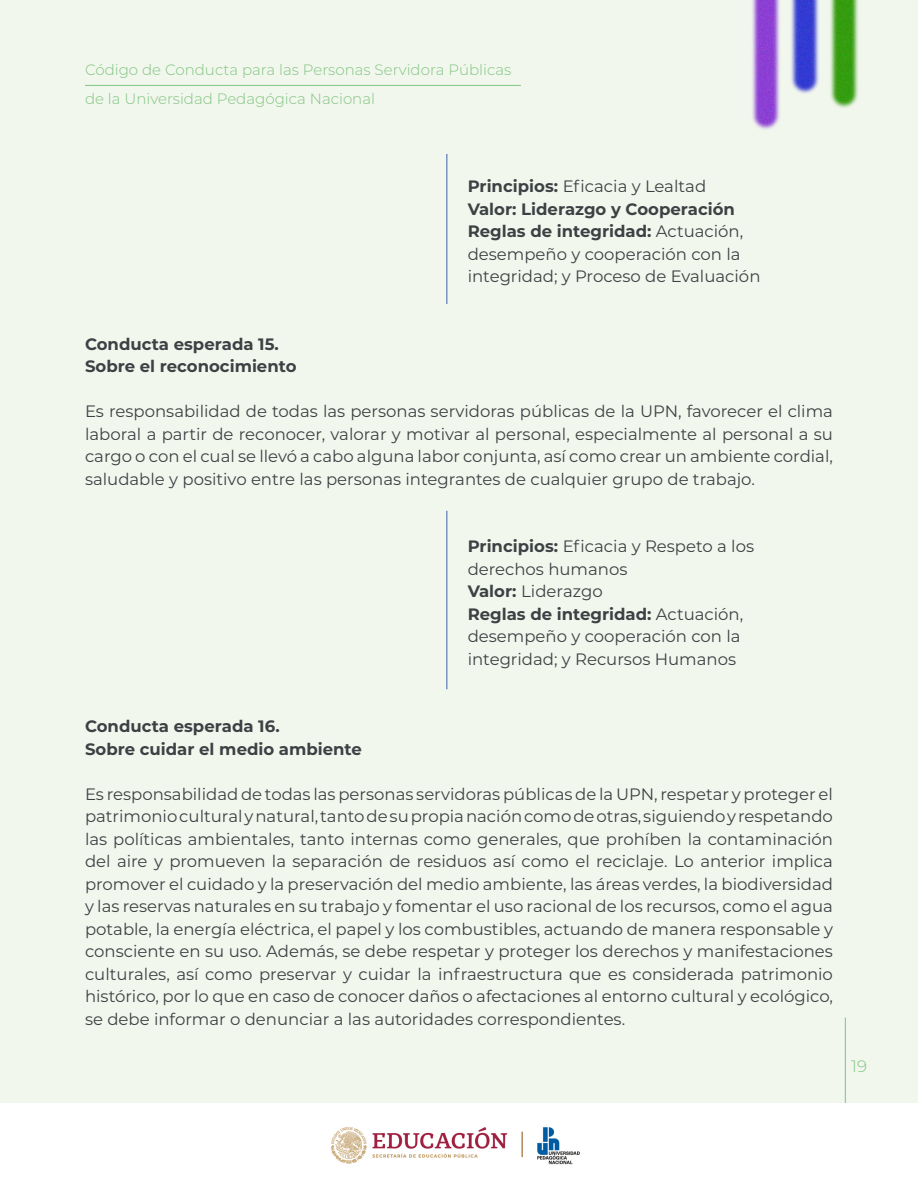
<style>
.page{position:relative;width:918px;height:1188px;background:#fff}
.page>*{position:absolute;margin:0;border:0;box-sizing:border-box;transform-origin:0 0}
.t1{font:16.5px/22.5px "Montserrat";color:#3d4144}
.t2{font:700 16.5px "Montserrat";color:#3d4144}
.t3{font:300 16.5px "Montserrat";color:#81c480}
.t4{font:300 15px/28.5px "Montserrat";color:#81c480}
.s1{font-weight:700}
</style>
<div class="page">
<div style="left:0;top:0;width:918px;height:1103px;background:#f2f7ee"></div>
<img style="left:331px;top:1127px;width:249px;height:38px">
<hr style="left:85px;top:85px;width:436px;height:1px;background:#81c480">
<img style="left:752px;top:0;width:107px;height:130px">
<hr style="left:845px;top:1017px;width:1px;height:86px;background:#81c480">
<hr style="left:446px;top:154px;width:1px;height:150px;background:#3a61ad">
<hr style="left:446px;top:511px;width:1px;height:178px;background:#3a61ad">
<p class="t4" style="left:85px;top:55px;width:428px">Código de Conducta para las Personas Servidora Públicas de la Universidad Pedagógica Nacional</p>
<p class="t1" style="left:468px;top:175px;width:240px"><span class="s1">Principios:</span> Eficacia y Lealtad</p>
<p class="t2" style="left:468px;top:197px;width:269px">Valor: Liderazgo y Cooperación</p>
<p class="t1" style="left:468px;top:220px;width:294px"><span class="s1">Reglas de integridad:</span> Actuación, desempeño y cooperación con la integridad; y Proceso de Evaluación</p>
<p class="t2" style="left:85px;top:332px;width:195px">Conducta esperada 15.</p>
<p class="t2" style="left:85px;top:355px;width:213px">Sobre el reconocimiento</p>
<p class="t1" style="left:85px;top:400px;width:749px;text-align:justify">Es responsabilidad de todas las personas servidoras públicas de la UPN, favorecer el clima laboral a partir de reconocer, valorar y motivar al personal, especialmente al personal a su cargo o con el cual se llevó a cabo alguna labor conjunta, así como crear un ambiente cordial, saludable y positivo entre las personas integrantes de cualquier grupo de trabajo.</p>
<p class="t1" style="left:468px;top:535px;width:288px"><span class="s1">Principios:</span> Eficacia y Respeto a los derechos humanos</p>
<p class="t1" style="left:468px;top:580px;width:137px"><span class="s1">Valor:</span> Liderazgo</p>
<p class="t1" style="left:468px;top:602px;width:277px"><span class="s1">Reglas de integridad:</span> Actuación, desempeño y cooperación con la integridad; y Recursos Humanos</p>
<p class="t2" style="left:85px;top:715px;width:196px">Conducta esperada 16.</p>
<p class="t2" style="left:85px;top:737px;width:278px">Sobre cuidar el medio ambiente</p>
<p class="t1" style="left:85px;top:782px;width:749px;text-align:justify">Es responsabilidad de todas las personas servidoras públicas de la UPN, respetar y proteger el patrimonio cultural y natural, tanto de su propia nación como de otras, siguiendo y respetando las políticas ambientales, tanto internas como generales, que prohíben la contaminación del aire y promueven la separación de residuos así como el reciclaje. Lo anterior implica promover el cuidado y la preservación del medio ambiente, las áreas verdes, la biodiversidad y las reservas naturales en su trabajo y fomentar el uso racional de los recursos, como el agua potable, la energía eléctrica, el papel y los combustibles, actuando de manera responsable y consciente en su uso. Además, se debe respetar y proteger los derechos y manifestaciones culturales, así como preservar y cuidar la infraestructura que es considerada patrimonio histórico, por lo que en caso de conocer daños o afectaciones al entorno cultural y ecológico, se debe informar o denunciar a las autoridades correspondientes.</p>
<p class="t3" style="left:851px;top:1055px;width:17px">19</p>
</div>
